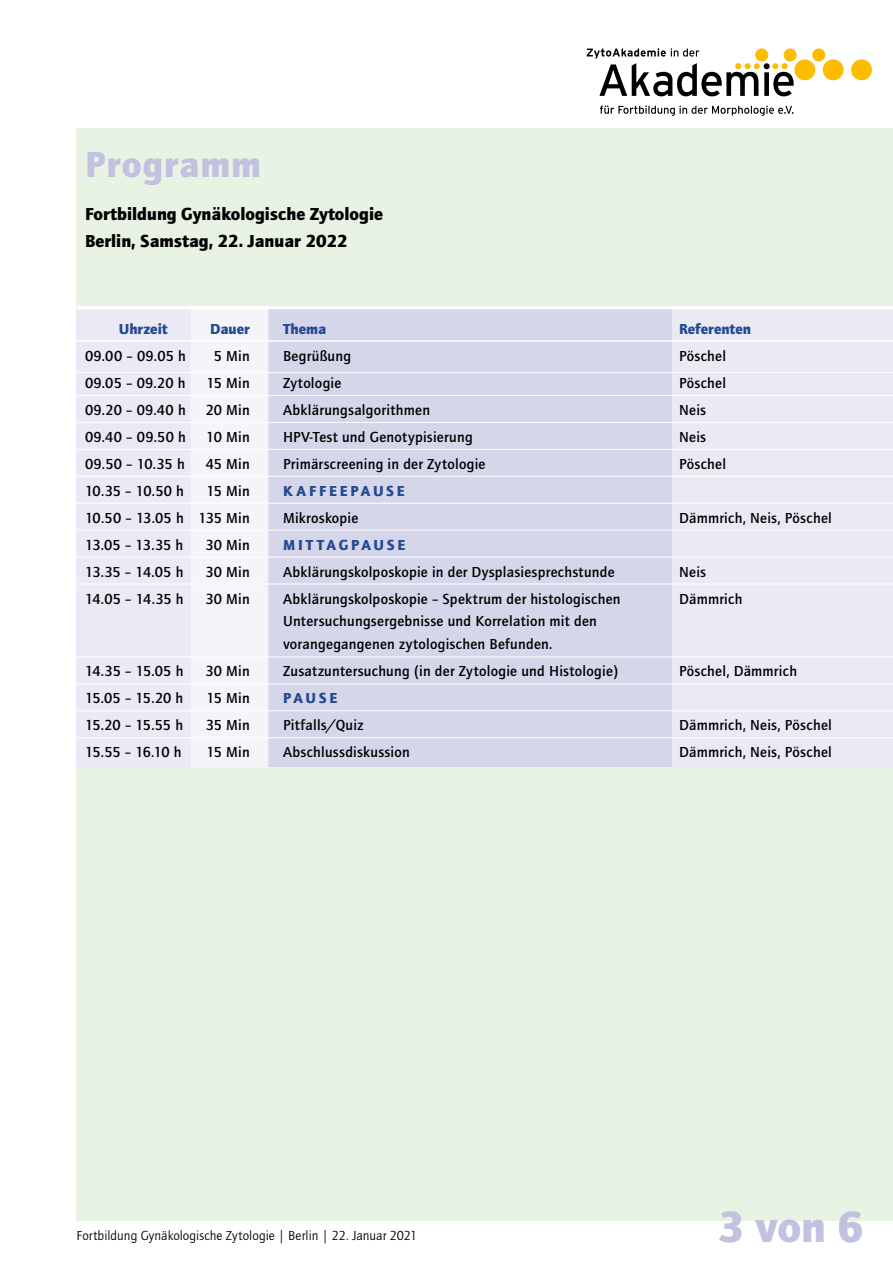
<style>
.page{position:relative;width:893px;height:1263px;background:#fff}
.page>*{position:absolute;margin:0;border:0;box-sizing:border-box;transform-origin:0 0}
.t1{font:900 45px "Quay Itc T";color:#c0c2df}
.t2{font:900 37.5px "Quay Itc T";letter-spacing:.025em;color:#c0c2df}
.t3{font:900 18px/27px "Quay Itc T";color:#000}
.t4{font:700 15px/22.5px "Quay Itc T";letter-spacing:.015em;color:#000}
.t5{font:900 15px "Quay Itc T";color:#254a91}
.t6{font:900 15px "Quay Itc T";letter-spacing:.145em;color:#254a91}
.t7{font:900 15px "Quay Itc T";letter-spacing:.185em;color:#254a91}
.t8{font:900 15px "Quay Itc T";letter-spacing:.18em;color:#254a91}
.t9{font:13.5px "Quay Sans";color:#000}
</style>
<div class="page">
<div style="left:77px;top:128px;width:816px;height:1092px;background:#e9f3e4"></div>
<svg style="left:600px;top:106px;width:193px;height:10px"></svg>
<div style="left:784px;top:49px;width:12px;height:12px;border:1px solid #fcbd00;border-radius:50%"></div>
<div style="left:813px;top:49px;width:12px;height:12px;background:#fcbd00;border-radius:50%"></div>
<div style="left:813px;top:49px;width:12px;height:12px;border:1px solid #fcbd00;border-radius:50%"></div>
<div style="left:794px;top:59px;width:21px;height:21px;background:#fcbd00;border-radius:50%"></div>
<div style="left:823px;top:59px;width:21px;height:21px;background:#fcbd00;border-radius:50%"></div>
<div style="left:851px;top:59px;width:21px;height:21px;background:#fcbd00;border-radius:50%"></div>
<svg style="left:587px;top:48px;width:207px;height:48px"></svg>
<div style="left:77px;top:307px;width:816px;height:460px;background:#d5d6ea"></div>
<div style="left:673px;top:307px;width:220px;height:460px;background:#eaeaf5"></div>
<div style="left:77px;top:307px;width:191px;height:460px;background:#eaeaf5"></div>
<div style="left:191px;top:306px;width:78px;height:462px;background:#f4f4f9;border:2px solid #fff"></div>
<hr style="left:77px;top:306px;width:816px;height:3px;background:#fff">
<hr style="left:77px;top:372px;width:816px;height:1px;background:#fff">
<hr style="left:77px;top:395px;width:816px;height:1px;background:#fff">
<hr style="left:77px;top:422px;width:816px;height:1px;background:#fff">
<hr style="left:77px;top:449px;width:816px;height:1px;background:#fff">
<hr style="left:77px;top:476px;width:816px;height:1px;background:#fff">
<hr style="left:77px;top:503px;width:816px;height:1px;background:#fff">
<hr style="left:77px;top:530px;width:816px;height:1px;background:#fff">
<hr style="left:77px;top:557px;width:816px;height:1px;background:#fff">
<hr style="left:77px;top:584px;width:816px;height:1px;background:#fff">
<hr style="left:77px;top:657px;width:816px;height:1px;background:#fff">
<hr style="left:77px;top:683px;width:816px;height:1px;background:#fff">
<hr style="left:77px;top:710px;width:816px;height:1px;background:#fff">
<hr style="left:77px;top:737px;width:816px;height:1px;background:#fff">
<hr style="left:77px;top:340px;width:816px;height:2px;background:#fff">
<h2 class="t2" style="left:85px;top:143px;width:178px">Programm</h2>
<p class="t3" style="left:85px;top:201px;width:300px">Fortbildung Gynäkologische Zytologie<br>Berlin, Samstag, 22. Januar 2022</p>
<p class="t5" style="left:119px;top:320px;width:50px">Uhrzeit</p>
<p class="t6" style="left:210px;top:320px;width:42px">Dauer</p>
<p class="t6" style="left:283px;top:320px;width:45px">Thema</p>
<p class="t5" style="left:679px;top:320px;width:73px">Referenten</p>
<p class="t4" style="left:85px;top:344px;width:102px">09.00 – 09.05 h</p>
<p class="t4" style="left:214px;top:344px;width:37px">5 Min</p>
<p class="t4" style="left:283px;top:344px;width:70px">Begrüßung</p>
<p class="t4" style="left:679px;top:344px;width:49px">Pöschel</p>
<p class="t4" style="left:85px;top:371px;width:102px">09.05 – 09.20 h</p>
<p class="t4" style="left:207px;top:371px;width:45px">15 Min</p>
<p class="t4" style="left:283px;top:371px;width:60px">Zytologie</p>
<p class="t4" style="left:679px;top:371px;width:49px">Pöschel</p>
<p class="t4" style="left:85px;top:398px;width:102px">09.20 – 09.40 h</p>
<p class="t4" style="left:206px;top:398px;width:46px">20 Min</p>
<p class="t4" style="left:283px;top:398px;width:149px">Abklärungsalgorithmen</p>
<p class="t4" style="left:679px;top:398px;width:28px">Neis</p>
<p class="t4" style="left:85px;top:425px;width:102px">09.40 – 09.50 h</p>
<p class="t4" style="left:206px;top:425px;width:45px">10 Min</p>
<p class="t4" style="left:283px;top:425px;width:191px">HPV-Test und Genotypisierung</p>
<p class="t4" style="left:679px;top:425px;width:28px">Neis</p>
<p class="t4" style="left:85px;top:452px;width:101px">09.50 – 10.35 h</p>
<p class="t4" style="left:206px;top:452px;width:46px">45 Min</p>
<p class="t4" style="left:283px;top:452px;width:204px">Primärscreening in der Zytologie</p>
<p class="t4" style="left:679px;top:452px;width:49px">Pöschel</p>
<p class="t4" style="left:85px;top:479px;width:100px">10.35 – 10.50 h</p>
<p class="t4" style="left:207px;top:479px;width:45px">15 Min</p>
<p class="t7" style="left:283px;top:482px;width:123px">KAFFEEPAUSE</p>
<p class="t4" style="left:85px;top:506px;width:166px">10.50 – 13.05 h 135 Min</p>
<p class="t4" style="left:283px;top:506px;width:77px">Mikroskopie</p>
<p class="t4" style="left:679px;top:506px;width:154px">Dämmrich, Neis, Pöschel</p>
<p class="t4" style="left:85px;top:533px;width:100px">13.05 – 13.35 h</p>
<p class="t4" style="left:205px;top:533px;width:46px">30 Min</p>
<p class="t8" style="left:283px;top:536px;width:124px">MITTAGPAUSE</p>
<p class="t4" style="left:85px;top:560px;width:100px">13.35 – 14.05 h</p>
<p class="t4" style="left:205px;top:560px;width:46px">30 Min</p>
<p class="t4" style="left:283px;top:560px;width:333px">Abklärungskolposkopie in der Dysplasiesprechstunde</p>
<p class="t4" style="left:679px;top:560px;width:28px">Neis</p>
<p class="t4" style="left:85px;top:587px;width:100px">14.05 – 14.35 h</p>
<p class="t4" style="left:205px;top:587px;width:46px">30 Min</p>
<p class="t4" style="left:283px;top:587px;width:339px">Abklärungskolposkopie – Spektrum der histologischen</p>
<p class="t4" style="left:679px;top:587px;width:65px">Dämmrich</p>
<p class="t4" style="left:283px;top:610px;width:315px">Untersuchungsergebnisse und Korrelation mit den vorangegangenen zytologischen Befunden.</p>
<p class="t4" style="left:85px;top:659px;width:100px">14.35 – 15.05 h</p>
<p class="t4" style="left:205px;top:659px;width:46px">30 Min</p>
<p class="t4" style="left:283px;top:659px;width:337px">Zusatzuntersuchung (in der Zytologie und Histologie)</p>
<p class="t4" style="left:679px;top:659px;width:119px">Pöschel, Dämmrich</p>
<p class="t4" style="left:85px;top:686px;width:100px">15.05 – 15.20 h</p>
<p class="t4" style="left:207px;top:686px;width:45px">15 Min</p>
<p class="t6" style="left:283px;top:689px;width:56px">PAUSE</p>
<p class="t4" style="left:85px;top:713px;width:99px">15.20 – 15.55 h</p>
<p class="t4" style="left:206px;top:713px;width:46px">35 Min</p>
<p class="t4" style="left:283px;top:713px;width:82px">Pitfalls/Quiz</p>
<p class="t4" style="left:679px;top:713px;width:154px">Dämmrich, Neis, Pöschel</p>
<p class="t4" style="left:85px;top:740px;width:98px">15.55 – 16.10 h</p>
<p class="t4" style="left:207px;top:740px;width:45px">15 Min</p>
<p class="t4" style="left:283px;top:740px;width:128px">Abschlussdiskussion</p>
<p class="t4" style="left:679px;top:740px;width:154px">Dämmrich, Neis, Pöschel</p>
<p class="t9" style="left:77px;top:1228px;width:342px">Fortbildung Gynäkologische Zytologie | Berlin | 22. Januar 2021</p>
<h1 class="t1" style="left:718px;top:1200px;width:147px">3 von 6</h1>
</div>
